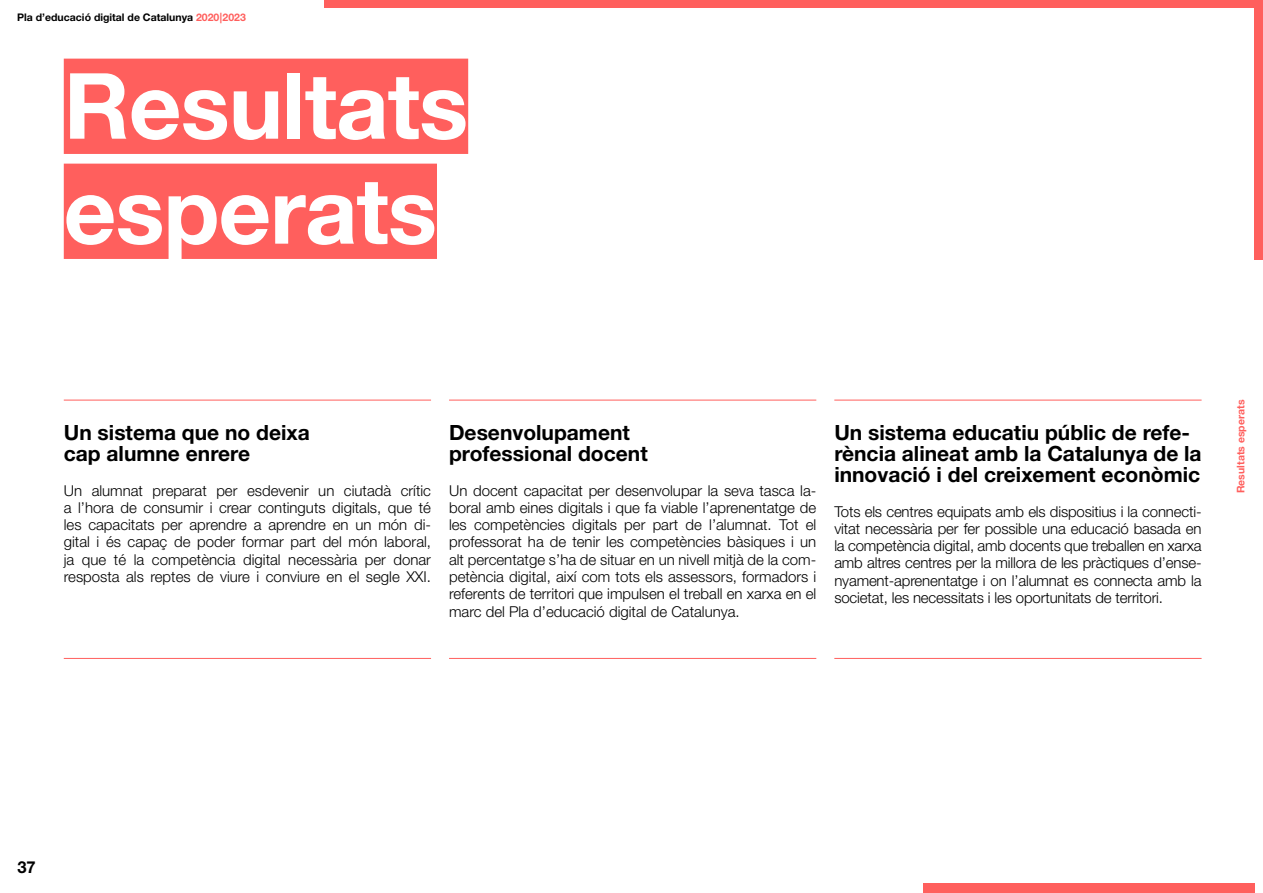
<style>
.page{position:relative;width:1263px;height:893px;background:#fff}
.page>*{position:absolute;margin:0;border:0;box-sizing:border-box;transform-origin:0 0}
.t1{font:700 91.5px/105px "Helvetica Neue LT Std";letter-spacing:-.01em;color:#fff}
.t2{font:700 21px/21px "Helvetica Neue LT Std";color:#000}
.t3{font:700 16.5px "Helvetica Neue LT Std";color:#000}
.t4{font:300 15px/17.2px "Helvetica Neue LT Std";color:#000;text-align:justify}
.t5{font:700 10.5px "Helvetica Neue LT Std";color:#000}
.t6{font:700 10.5px "Helvetica Neue LT Std";color:#ff5f5d}
.s1{color:#ff5f5d}
</style>
<div class="page">
<div style="left:923px;top:883px;width:331px;height:10px;background:#ff5f5d"></div>
<div style="left:324px;top:0;width:939px;height:259px;background:#ff5f5d"></div>
<div style="left:307px;top:9px;width:946px;height:874px;background:#fff"></div>
<div style="left:64px;top:59px;width:404px;height:95px;background:#ff5f5d"></div>
<div style="left:64px;top:164px;width:373px;height:95px;background:#ff5f5d"></div>
<hr style="left:64px;top:400px;width:367px;height:1px;background:#ff5f5d">
<hr style="left:449px;top:400px;width:367px;height:1px;background:#ff5f5d">
<hr style="left:834px;top:400px;width:367px;height:1px;background:#ff5f5d">
<hr style="left:64px;top:658px;width:367px;height:1px;background:#ff5f5d">
<hr style="left:449px;top:658px;width:367px;height:1px;background:#ff5f5d">
<hr style="left:834px;top:658px;width:367px;height:1px;background:#ff5f5d">
<p class="t5" style="left:17px;top:11px;width:230px">Pla d’educació digital de Catalunya <span class="s1">2020|2023</span></p>
<h1 class="t1" style="left:64px;top:52px;width:406px">Resultats esperats</h1>
<h2 class="t2" style="left:64px;top:422px;width:248px">Un sistema que no deixa cap alumne enrere</h2>
<p class="t4" style="left:64px;top:481px;width:369px">Un alumnat preparat per esdevenir un ciutadà crític a l’hora de consumir i crear continguts digitals, que té les capacitats per aprendre a aprendre en un món di&shy;gital i és capaç de poder formar part del món laboral, ja que té la competència digital necessària per donar resposta als reptes de viure i conviure en el segle XXI.</p>
<h2 class="t2" style="left:449px;top:422px;width:200px">Desenvolupament professional docent</h2>
<p class="t4" style="left:449px;top:481px;width:369px">Un docent capacitat per desenvolupar la seva tasca la&shy;boral amb eines digitals i que fa viable l’aprenentatge de les competències digitals per part de l’alumnat. Tot el professorat ha de tenir les competències bàsiques i un alt percentatge s’ha de situar en un nivell mitjà de la com&shy;petència digital, així com tots els assessors, formadors i referents de territori que impulsen el treball en xarxa en el marc del Pla d’educació digital de Catalunya.</p>
<h2 class="t2" style="left:834px;top:422px;width:369px">Un sistema educatiu públic de refe&shy;rència alineat amb la Catalunya de la innovació i del creixement econòmic</h2>
<p class="t4" style="left:834px;top:502px;width:369px">Tots els centres equipats amb els dispositius i la connecti&shy;vitat necessària per fer possible una educació basada en la competència digital, amb docents que treballen en xarxa amb altres centres per la millora de les pràctiques d’ense&shy;nyament-aprenentatge i on l’alumnat es connecta amb la societat, les necessitats i les oportunitats de territori.</p>
<p class="t6" style="left:1234px;top:493px;width:95px;rotate:-90deg">Resultats esperats</p>
<p class="t3" style="left:17px;top:857px;width:20px">37</p>
</div>
